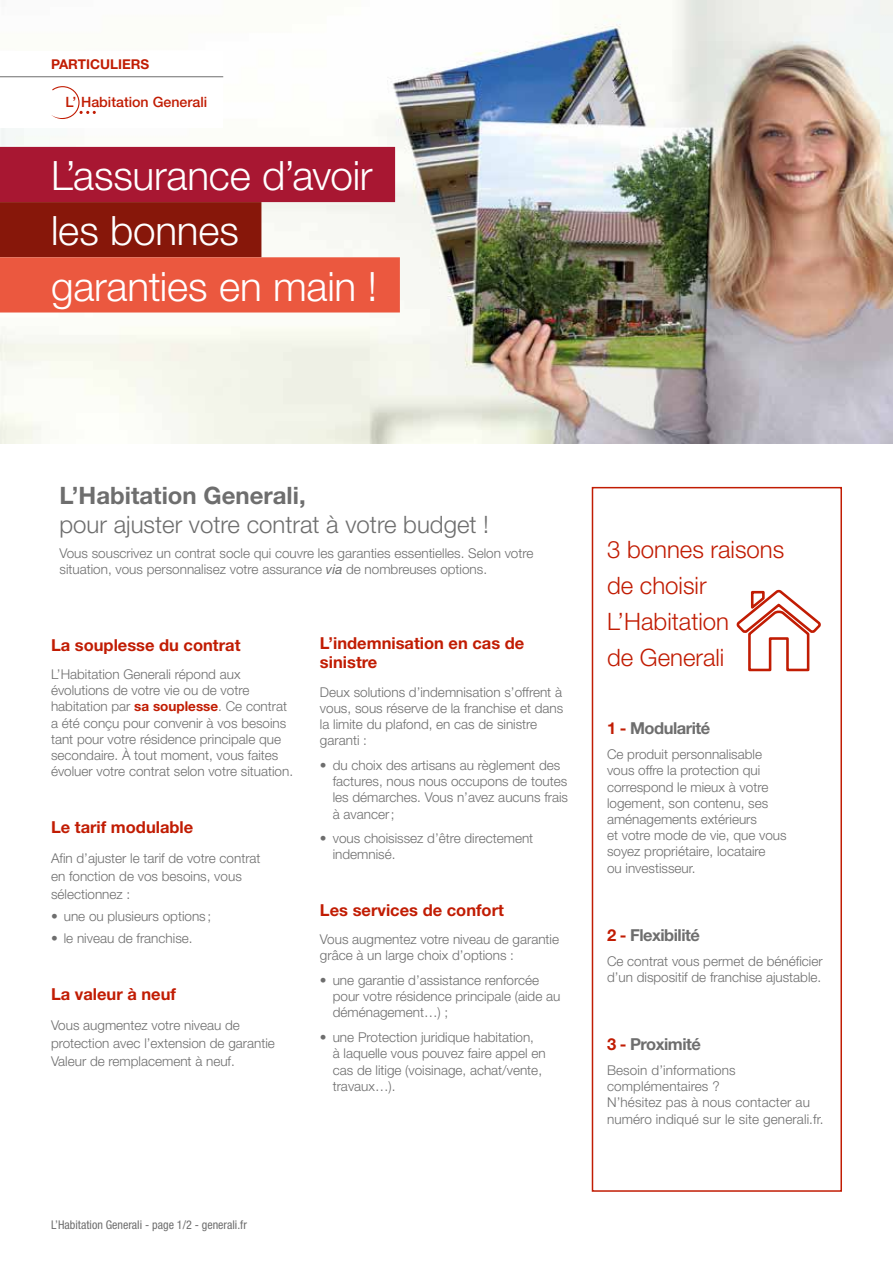
<style>
.page{position:relative;width:893px;height:1263px;background:#fff}
.page>*{position:absolute;margin:0;border:0;box-sizing:border-box;transform-origin:0 0}
.t1{font:300 40.5px/55.2px "Helvetica Neue LT Std";letter-spacing:-.005em;color:#fff}
.t2{font:300 24px/36px "Helvetica Neue LT Std";color:#c11c03}
.t3{font:300 24px "Helvetica Neue LT Std";color:#6e6e6e}
.t4{font:700 24px "Helvetica Neue LT Std";color:#6e6e6e}
.t5{font:700 16.5px/19.8px "Helvetica Neue LT Std";color:#c11c03}
.t6{font:700 16.5px "Helvetica Neue LT Std";letter-spacing:-.03em;color:#6e6e6e}
.t7{font:500 14.25px "Helvetica Neue LT Std";color:#c11c03}
.t8{font:300 13.5px/16.2px "Helvetica Neue LT Std";color:#6e6e6e}
.t9{font:700 13.5px "Helvetica Neue LT Std";color:#c11c03}
.t10{font:condensed 12px "Helvetica Neue LT Std";color:#6e6e6e}
.s1{font-weight:400;font-style:italic}
.s2{font-weight:700;color:#c11c03}
.s3{color:#c11c03}
</style>
<div class="page">
<img style="left:0;top:0;width:893px;height:443px">
<div style="left:0;top:147px;width:395px;height:55px;background:#a81732"></div>
<div style="left:0;top:202px;width:261px;height:55px;background:#87170a"></div>
<div style="left:0;top:257px;width:400px;height:55px;background:#eb583f"></div>
<div style="left:0;top:51px;width:222px;height:77px;background:#fff"></div>
<hr style="left:0;top:76px;width:223px;height:1px;background:#6e6e6e">
<svg style="left:51px;top:86px;width:45px;height:33px"></svg>
<div style="left:592px;top:487px;width:250px;height:705px;background:#fff;border:2px solid #c11c03"></div>
<svg style="left:736px;top:589px;width:85px;height:83px"></svg>
<p class="t9" style="left:51px;top:55px;width:100px">Particuliers</p>
<p class="t7" style="left:66px;top:93px;width:143px">L’ Habitation Generali</p>
<h1 class="t1" style="left:51px;top:147px;width:328px">L’assurance d’avoir les bonnes garanties en main !</h1>
<h2 class="t4" style="left:60px;top:481px;width:248px">L’Habitation Generali,</h2>
<h2 class="t3" style="left:60px;top:510px;width:431px">pour ajuster votre contrat à votre budget !</h2>
<p class="t8" style="left:60px;top:544px;width:475px">Vous souscrivez un contrat socle qui couvre les garanties essentielles. Selon votre situation, vous personnalisez votre assurance <span class="s1">via</span> de nombreuses options.</p>
<p class="t5" style="left:51px;top:634px;width:191px">La souplesse du contrat</p>
<p class="t8" style="left:51px;top:666px;width:244px">L’Habitation Generali répond aux évolutions de votre vie ou de votre habitation par <span class="s2">sa souplesse</span>. Ce contrat a été conçu pour convenir à vos besoins tant pour votre résidence principale que secondaire. à tout moment, vous faites évoluer votre contrat selon votre situation.</p>
<p class="t5" style="left:51px;top:816px;width:144px">Le tarif modulable</p>
<p class="t8" style="left:51px;top:849px;width:211px;line-height:18px">Afin d’ajuster le tarif de votre contrat en fonction de vos besoins, vous sélectionnez :</p>
<p class="t8" style="left:51px;top:908px;width:162px">• une ou plusieurs options ;</p>
<p class="t8" style="left:51px;top:930px;width:143px">• le niveau de franchise.</p>
<p class="t5" style="left:51px;top:983px;width:127px">La valeur à neuf</p>
<p class="t8" style="left:51px;top:1016px;width:225px;line-height:18px">Vous augmentez votre niveau de protection avec l’extension de garantie<br>Valeur de remplacement à neuf.</p>
<p class="t5" style="left:320px;top:632px;width:206px">L’indemnisation en cas de sinistre</p>
<p class="t8" style="left:320px;top:683px;width:245px">Deux solutions d’indemnisation s’offrent à vous, sous réserve de la franchise et dans la limite du plafond, en cas de sinistre garanti :</p>
<p class="t8" style="left:333px;top:757px;width:237px;text-indent:-13px">• du choix des artisans au règlement des factures, nous nous occupons de toutes les démarches. Vous n’avez aucuns frais à avancer;</p>
<p class="t8" style="left:333px;top:830px;width:202px;text-indent:-13px">• vous choisissez d’être directement indemnisé.</p>
<p class="t5" style="left:320px;top:900px;width:185px">Les services de confort</p>
<p class="t8" style="left:320px;top:931px;width:241px">Vous augmentez votre niveau de garantie grâce à un large choix d’options :</p>
<p class="t8" style="left:333px;top:972px;width:229px;text-indent:-13px">• une garantie d’assistance renforcée pour votre résidence principale (aide au déménagement…) ;</p>
<p class="t8" style="left:333px;top:1029px;width:214px;text-indent:-13px">• une Protection juridique habitation,<br>à laquelle vous pouvez faire appel en cas de litige (voisinage, achat/vente, travaux…).</p>
<p class="t10" style="left:51px;top:1218px;width:197px">L’Habitation Generali - page 1/2 - generali.fr</p>
<h2 class="t2" style="left:607px;top:531px;width:179px">3 bonnes raisons de choisir<br>L’Habitation<br>de Generali</h2>
<p class="t6" style="left:607px;top:718px;width:105px"><span class="s3">1 -</span> Modularité</p>
<p class="t8" style="left:607px;top:746px;width:181px">Ce produit personnalisable vous offre la protection qui correspond le mieux à votre logement, son contenu, ses aménagements extérieurs<br>et votre mode de vie, que vous soyez propriétaire, locataire<br>ou investisseur.</p>
<p class="t6" style="left:607px;top:925px;width:94px"><span class="s3">2 -</span> Flexibilité</p>
<p class="t8" style="left:607px;top:952px;width:217px">Ce contrat vous permet de bénéficier d’un dispositif de franchise ajustable.</p>
<p class="t6" style="left:607px;top:1034px;width:95px"><span class="s3">3 -</span> Proximité</p>
<p class="t8" style="left:607px;top:1062px;width:218px">Besoin d’informations complémentaires ?<br>N’hésitez pas à nous contacter au numéro indiqué sur le site generali.fr.</p>
</div>
